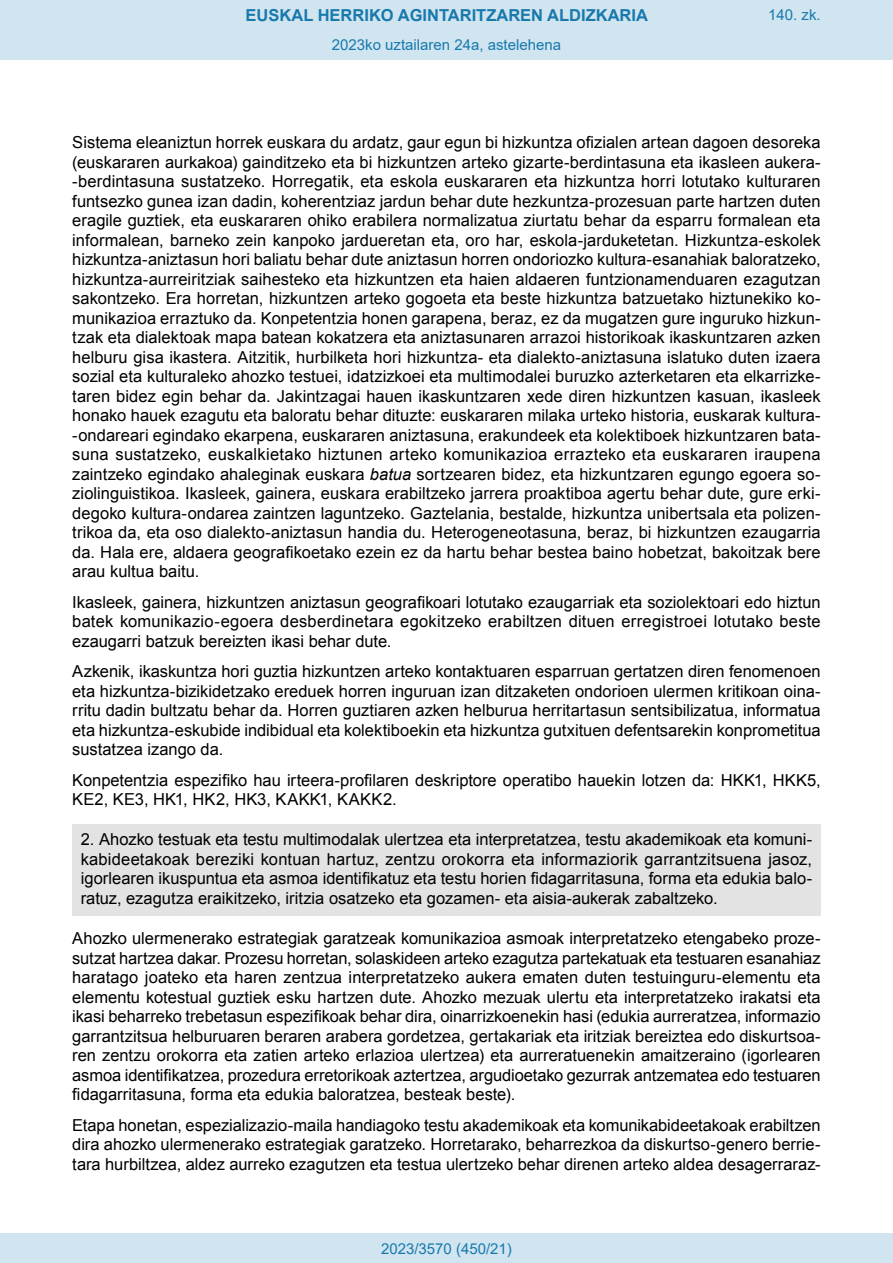
<style>
.page{position:relative;width:893px;height:1263px;background:#fff}
.page>*{position:absolute;margin:0;border:0;box-sizing:border-box;transform-origin:0 0}
.t1{font:16.5px/19.5px "Arial";color:#000;text-align:justify}
.t2{font:700 16.5px "Arial";color:#1879ad}
.Paginacion_Centro{font:15px "Arial";color:#1879ad}
.s1{font-style:italic}
</style>
<div class="page">
<div style="left:72px;top:825px;width:749px;height:91px;background:#e3e3e3"></div>
<div style="left:0;top:0;width:893px;height:60px;background:#d0e5f0"></div>
<div style="left:0;top:1233px;width:893px;height:30px;background:#d0e5f0"></div>
<p class="t2" style="left:246px;top:3px;width:404px">EUSKAL HERRIKO AGINTARITZAREN ALDIZKARIA</p>
<p class="Paginacion_Centro" style="left:768px;top:5px;width:54px">140. zk.</p>
<p class="Paginacion_Centro" style="left:332px;top:35px;width:231px">2023ko uztailaren 24a, astelehena</p>
<p class="t1" style="left:72px;top:133px;width:750px">Sistema eleaniztun horrek euskara du ardatz, gaur egun bi hizkuntza ofizialen artean dagoen desoreka (euskararen aurkakoa) gainditzeko eta bi hizkuntzen arteko gizarte-berdintasuna eta ikasleen aukera--berdintasuna sustatzeko. Horregatik, eta eskola euskararen eta hizkuntza horri lotutako kulturaren funtsezko gunea izan dadin, koherentziaz jardun behar dute hezkuntza-prozesuan parte hartzen duten eragile guztiek, eta euskararen ohiko erabilera normalizatua ziurtatu behar da esparru formalean eta informalean, barneko zein kanpoko jardueretan eta, oro har, eskola-jarduketetan. Hizkuntza-eskolek hizkuntza-aniztasun hori baliatu behar dute aniztasun horren ondoriozko kultura-esanahiak baloratzeko, hizkuntza-aurreiritziak saihesteko eta hizkuntzen eta haien aldaeren funtzionamenduaren ezagutzan sakontzeko. Era horretan, hizkuntzen arteko gogoeta eta beste hizkuntza batzuetako hiztunekiko ko&shy;munikazioa erraztuko da. Konpetentzia honen garapena, beraz, ez da mugatzen gure inguruko hizkun&shy;tzak eta dialektoak mapa batean kokatzera eta aniztasunaren arrazoi historikoak ikaskuntzaren azken helburu gisa ikastera. Aitzitik, hurbilketa hori hizkuntza- eta dialekto-aniztasuna islatuko duten izaera sozial eta kulturaleko ahozko testuei, idatzizkoei eta multimodalei buruzko azterketaren eta elkarrizke&shy;taren bidez egin behar da. Jakintzagai hauen ikaskuntzaren xede diren hizkuntzen kasuan, ikasleek honako hauek ezagutu eta baloratu behar dituzte: euskararen milaka urteko historia, euskarak kultura--ondareari egindako ekarpena, euskararen aniztasuna, erakundeek eta kolektiboek hizkuntzaren bata&shy;suna sustatzeko, euskalkietako hiztunen arteko komunikazioa errazteko eta euskararen iraupena zaintzeko egindako ahaleginak euskara <span class="s1">batua</span> sortzearen bidez, eta hizkuntzaren egungo egoera so&shy;ziolinguistikoa. Ikasleek, gainera, euskara erabiltzeko jarrera proaktiboa agertu behar dute, gure erki&shy;degoko kultura-ondarea zaintzen laguntzeko. Gaztelania, bestalde, hizkuntza unibertsala eta polizen&shy;trikoa da, eta oso dialekto-aniztasun handia du. Heterogeneotasuna, beraz, bi hizkuntzen ezaugarria da. Hala ere, aldaera geografikoetako ezein ez da hartu behar bestea baino hobetzat, bakoitzak bere arau kultua baitu.</p>
<p class="t1" style="left:72px;top:592px;width:750px">Ikasleek, gainera, hizkuntzen aniztasun geografikoari lotutako ezaugarriak eta soziolektoari edo hiztun batek komunikazio-egoera desberdinetara egokitzeko erabiltzen dituen erregistroei lotutako beste ezaugarri batzuk bereizten ikasi behar dute.</p>
<p class="t1" style="left:72px;top:662px;width:750px">Azkenik, ikaskuntza hori guztia hizkuntzen arteko kontaktuaren esparruan gertatzen diren fenomenoen eta hizkuntza-bizikidetzako ereduek horren inguruan izan ditzaketen ondorioen ulermen kritikoan oina&shy;rritu dadin bultzatu behar da. Horren guztiaren azken helburua herritartasun sentsibilizatua, informatua eta hizkuntza-eskubide indibidual eta kolektiboekin eta hizkuntza gutxituen defentsarekin konprometitua sustatzea izango da.</p>
<p class="t1" style="left:72px;top:770px;width:750px">Konpetentzia espezifiko hau irteera-profilaren deskriptore operatibo hauekin lotzen da: HKK1, HKK5,<br>KE2, KE3, HK1, HK2, HK3, KAKK1, KAKK2.</p>
<p class="t1" style="left:81px;top:830px;width:733px">2. Ahozko testuak eta testu multimodalak ulertzea eta interpretatzea, testu akademikoak eta komuni&shy;kabideetakoak bereziki kontuan hartuz, zentzu orokorra eta informaziorik garrantzitsuena jasoz, igorlearen ikuspuntua eta asmoa identifikatuz eta testu horien fidagarritasuna, forma eta edukia balo&shy;ratuz, ezagutza eraikitzeko, iritzia osatzeko eta gozamen- eta aisia-aukerak zabaltzeko.</p>
<p class="t1" style="left:72px;top:929px;width:750px">Ahozko ulermenerako estrategiak garatzeak komunikazioa asmoak interpretatzeko etengabeko proze&shy;sutzat hartzea dakar. Prozesu horretan, solaskideen arteko ezagutza partekatuak eta testuaren esanahiaz haratago joateko eta haren zentzua interpretatzeko aukera ematen duten testuinguru-elementu eta elementu kotestual guztiek esku hartzen dute. Ahozko mezuak ulertu eta interpretatzeko irakatsi eta ikasi beharreko trebetasun espezifikoak behar dira, oinarrizkoenekin hasi (edukia aurreratzea, informazio garrantzitsua helburuaren beraren arabera gordetzea, gertakariak eta iritziak bereiztea edo diskurtsoa&shy;ren zentzu orokorra eta zatien arteko erlazioa ulertzea) eta aurreratuenekin amaitzeraino (igorlearen asmoa identifikatzea, prozedura erretorikoak aztertzea, argudioetako gezurrak antzematea edo testuaren fidagarritasuna, forma eta edukia baloratzea, besteak beste).</p>
<p class="t1" style="left:72px;top:1115px;width:750px">Etapa honetan, espezializazio-maila handiagoko testu akademikoak eta komunikabideetakoak erabiltzen dira ahozko ulermenerako estrategiak garatzeko. Horretarako, beharrezkoa da diskurtso-genero berrie&shy;tara hurbiltzea, aldez aurreko ezagutzen eta testua ulertzeko behar direnen arteko aldea desagerraraz-</p>
<p class="Paginacion_Centro" style="left:381px;top:1238px;width:132px">2023/3570 (450/21)</p>
</div>
